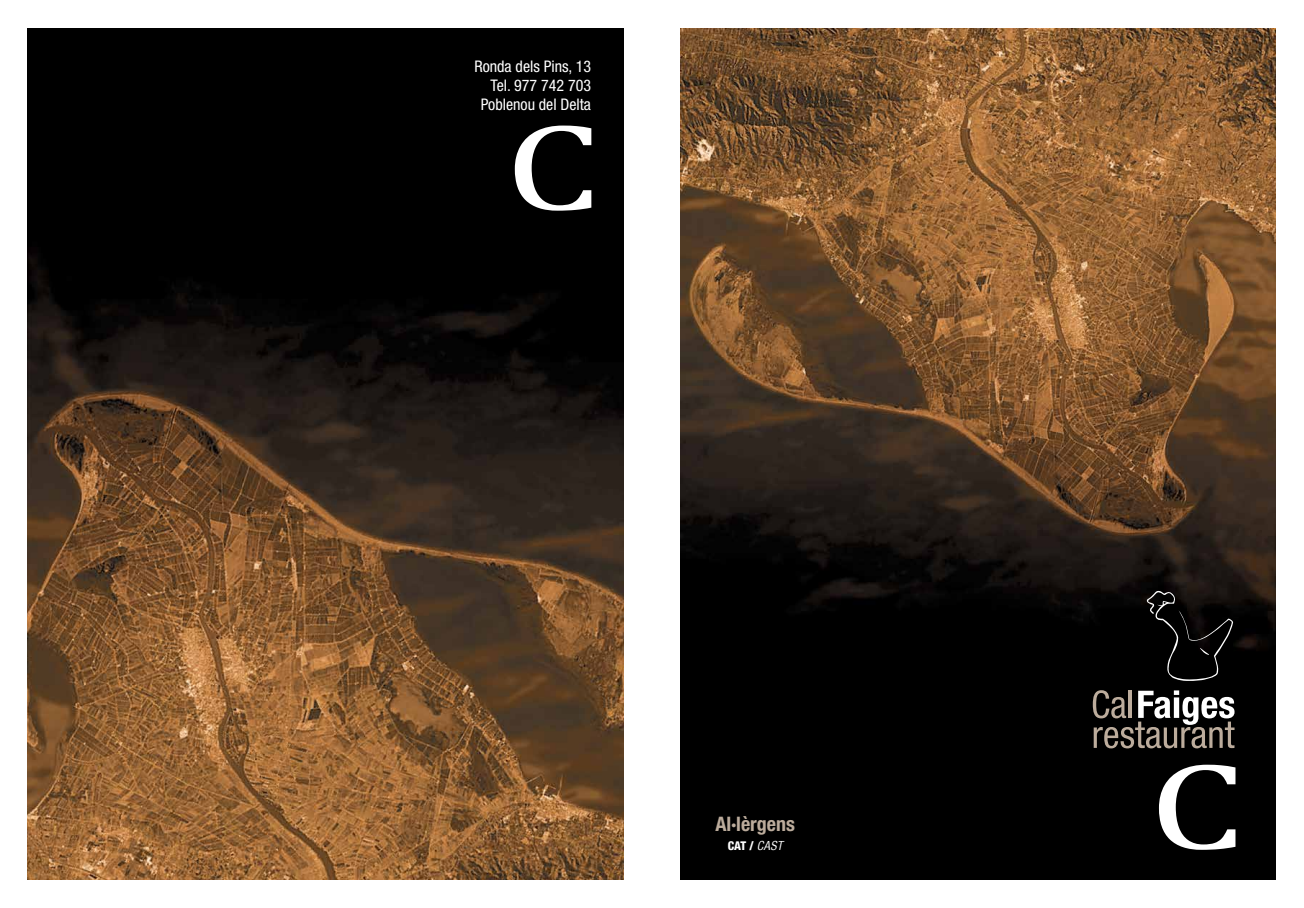
<style>
.page{position:relative;width:1304px;height:908px;background:#fff}
.page>*{position:absolute;margin:0;border:0;box-sizing:border-box;transform-origin:0 0}
.t1{font:700 condensed 20px "Helvetica Neue LT Std";color:#bcac9c}
.t2{font:condensed 16px/19.2px "Helvetica Neue LT Std";color:#fff;text-align:right}
.t3{font:800 condensed 12px "Helvetica 87";color:#fff}
.s1{font-family:"Helvetica";font-weight:400;font-style:italic}
</style>
<div class="page">
<img style="left:680px;top:28px;width:596px;height:851px">
<img style="left:27px;top:28px;width:597px;height:851px">
<svg style="left:1145px;top:590px;width:88px;height:90px"></svg>
<svg style="left:1093px;top:690px;width:141px;height:58px"></svg>
<svg style="left:1159px;top:764px;width:76px;height:85px"></svg>
<svg style="left:515px;top:125px;width:76px;height:85px"></svg>
<p class="t2" style="left:474px;top:57px;width:118px">Ronda dels Pins, 13<br>Tel. 977 742 703<br>Poblenou del Delta</p>
<p class="t1" style="left:716px;top:811px;width:81px">Al·lèrgens</p>
<p class="t3" style="left:728px;top:837px;width:56px">CAT / <span class="s1">CAST</span></p>
</div>
